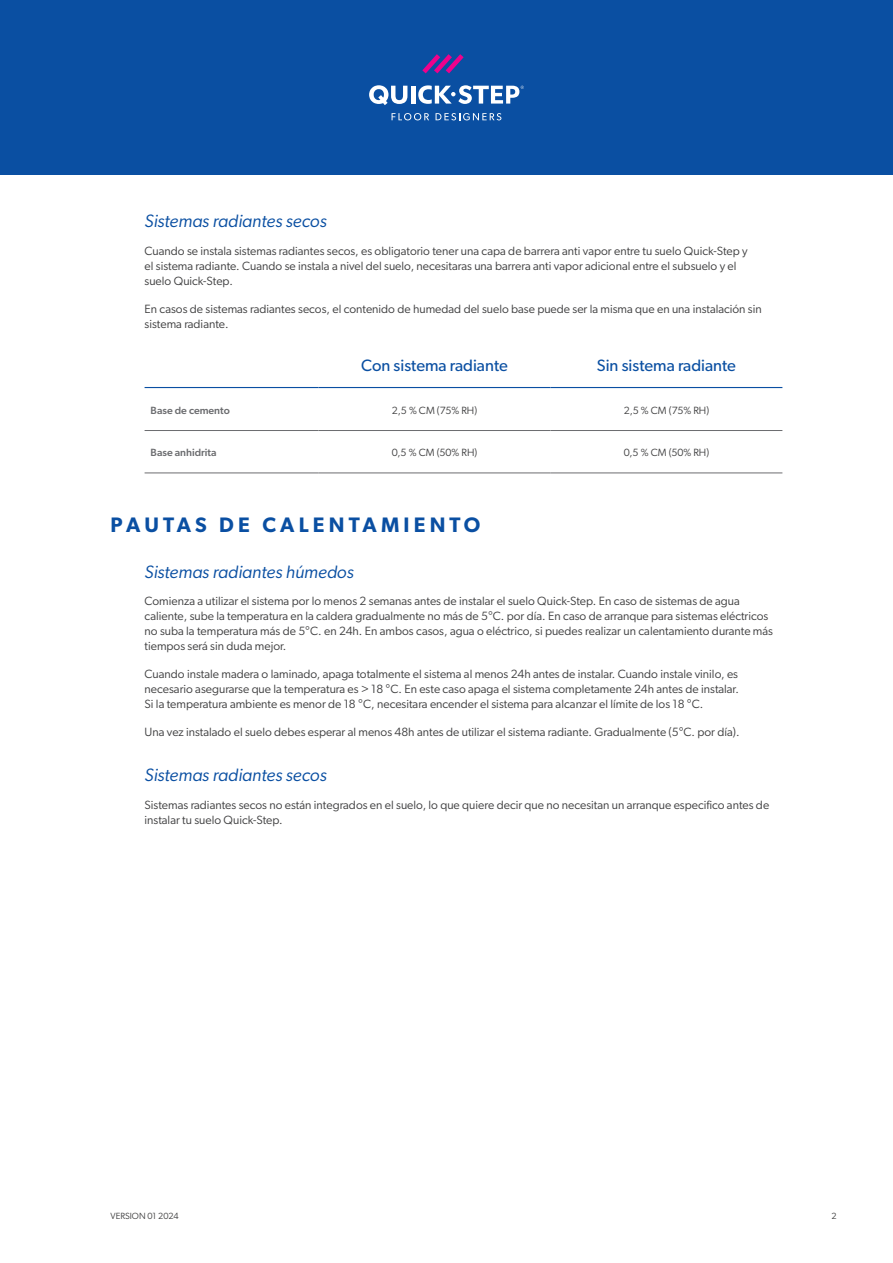
<style>
.page{position:relative;width:893px;height:1263px;background:#fff}
.page>*{position:absolute;margin:0;border:0;box-sizing:border-box;transform-origin:0 0}
.t1{font:600 21px "Gibson";letter-spacing:.2em;color:#0a4fa2}
.t2{font:italic 18px "Gibson";color:#0a4fa2}
.t3{font:16.5px "Gibson";color:#0a4fa2}
.t4{font:12px/15px "Gibson";color:#3e3e3f}
.t5{font:10.5px "Gibson";color:#3e3e3f}
.t6{font:500 10.5px "Gibson";color:#6c6d70}
.t7{font:9px "Gibson";color:#3e3e3f}
</style>
<div class="page">
<div style="left:0;top:0;width:893px;height:174px;background:#0a4fa2"></div>
<svg style="left:392px;top:113px;width:37px;height:7px"></svg>
<svg style="left:436px;top:113px;width:65px;height:7px"></svg>
<svg style="left:422px;top:54px;width:42px;height:19px"></svg>
<svg style="left:369px;top:85px;width:38px;height:20px"></svg>
<hr style="left:411px;top:86px;width:4px;height:18px;background:#fff">
<svg style="left:418px;top:85px;width:106px;height:19px"></svg>
<hr style="left:145px;top:387px;width:174px;height:1px;background:#0a4fa2">
<hr style="left:319px;top:387px;width:231px;height:1px;background:#0a4fa2">
<hr style="left:550px;top:387px;width:232px;height:1px;background:#0a4fa2">
<hr style="left:145px;top:430px;width:174px;height:1px;background:#6c6d70">
<hr style="left:319px;top:430px;width:231px;height:1px;background:#6c6d70">
<hr style="left:550px;top:430px;width:232px;height:1px;background:#6c6d70">
<hr style="left:145px;top:473px;width:174px;height:1px;background:#6c6d70">
<hr style="left:319px;top:473px;width:231px;height:1px;background:#6c6d70">
<hr style="left:550px;top:473px;width:232px;height:1px;background:#6c6d70">
<h2 class="t2" style="left:145px;top:210px;width:184px">Sistemas radiantes secos</h2>
<p class="t4" style="left:145px;top:243px;width:605px">Cuando se instala sistemas radiantes secos, es obligatorio tener una capa de barrera anti vapor entre tu suelo Quick-Step y el sistema radiante. Cuando se instala a nivel del suelo, necesitaras una barrera anti vapor adicional entre el subsuelo y el suelo Quick-Step.</p>
<p class="t4" style="left:145px;top:301px;width:619px">En casos de sistemas radiantes secos, el contenido de humedad del suelo base puede ser la misma que en una instalación sin sistema radiante.</p>
<h3 class="t3" style="left:361px;top:355px;width:148px">Con sistema radiante</h3>
<h3 class="t3" style="left:597px;top:355px;width:141px">Sin sistema radiante</h3>
<p class="t6" style="left:151px;top:404px;width:81px">Base de cemento</p>
<p class="t5" style="left:392px;top:404px;width:87px">2,5 % CM (75% RH)</p>
<p class="t5" style="left:624px;top:404px;width:87px">2,5 % CM (75% RH)</p>
<p class="t6" style="left:151px;top:446px;width:68px">Base anhidrita</p>
<p class="t5" style="left:392px;top:446px;width:87px">0,5 % CM (50% RH)</p>
<p class="t5" style="left:624px;top:446px;width:87px">0,5 % CM (50% RH)</p>
<h1 class="t1" style="left:111px;top:512px;width:371px">PAUTAS DE CALENTAMIENTO</h1>
<h2 class="t2" style="left:145px;top:561px;width:211px">Sistemas radiantes húmedos</h2>
<p class="t4" style="left:145px;top:594px;width:630px">Comienza a utilizar el sistema por lo menos 2 semanas antes de instalar el suelo Quick-Step. En caso de sistemas de agua caliente, sube la temperatura en la caldera gradualmente no más de 5°C. por día. En caso de arranque para sistemas eléctricos no suba la temperatura más de 5°C. en 24h. En ambos casos, agua o eléctrico, si puedes realizar un calentamiento durante más tiempos será sin duda mejor.</p>
<p class="t4" style="left:145px;top:666px;width:596px;text-align:justify">Cuando instale madera o laminado, apaga totalmente el sistema al menos 24h antes de instalar. Cuando instale vinilo, es necesario asegurarse que la temperatura es &gt; 18 °C. En este caso apaga el sistema completamente 24h antes de instalar.<br>Si la temperatura ambiente es menor de 18 °C, necesitara encender el sistema para alcanzar el límite de los 18 °C.</p>
<p class="t4" style="left:145px;top:724px;width:597px">Una vez instalado el suelo debes esperar al menos 48h antes de utilizar el sistema radiante. Gradualmente (5°C. por día).</p>
<h2 class="t2" style="left:145px;top:764px;width:184px">Sistemas radiantes secos</h2>
<p class="t4" style="left:145px;top:797px;width:626px">Sistemas radiantes secos no están integrados en el suelo, lo que quiere decir que no necesitan un arranque especifico antes de instalar tu suelo Quick-Step.</p>
<p class="t7" style="left:111px;top:1210px;width:70px">VERSION 01 2024</p>
<p class="t7" style="left:831px;top:1210px;width:7px">2</p>
</div>
